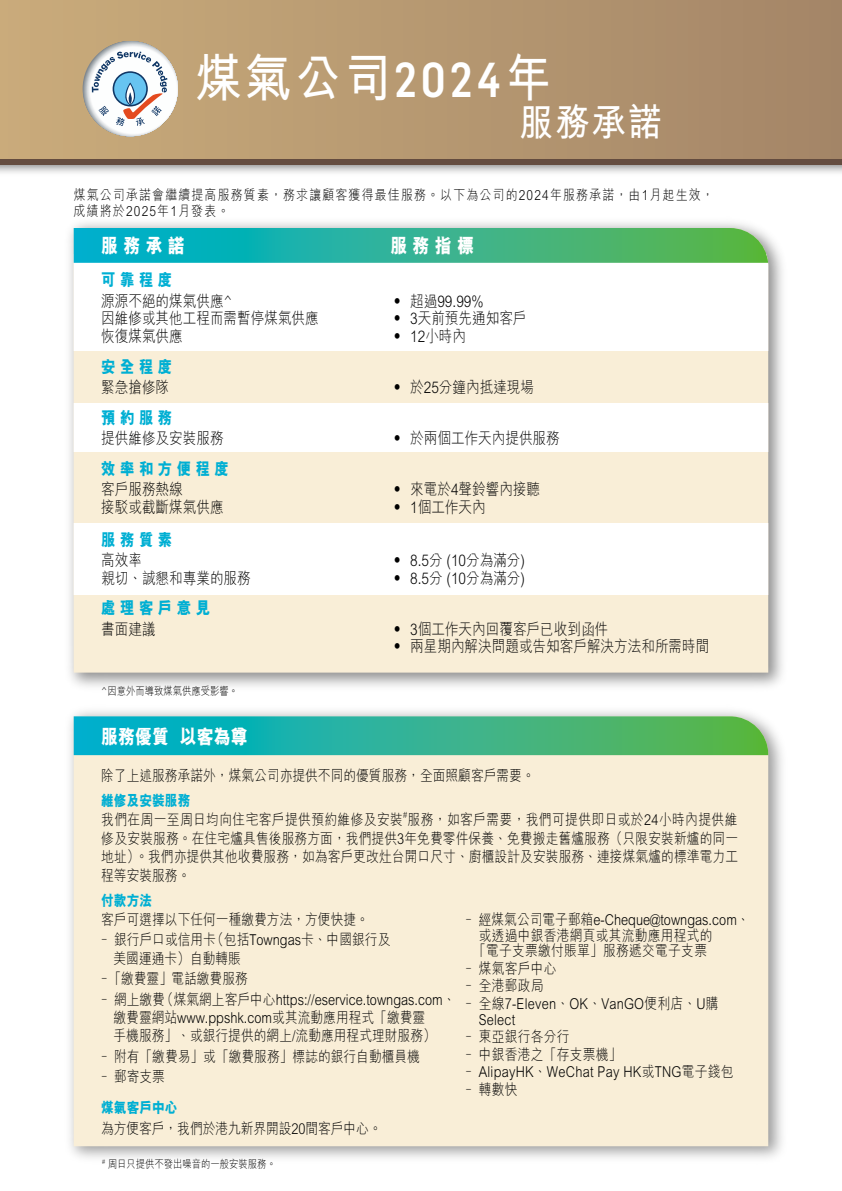
<style>
.page{position:relative;width:842px;height:1191px;background:#fff}
.page>*{position:absolute;margin:0;border:0;box-sizing:border-box;transform-origin:0 0}
.t1{font:700 52px "M Hei HK";color:#fff;scale:.9 1}
.t2{font:700 38px "M Hei HK";color:#fff;scale:.9 1}
.t3{font:800 20px "M Hei HK";color:#fff;scale:.85 1}
.t4{font:800 17px "M Hei HK";color:#00afd3;scale:.85 1}
.t5{font:300 16px/17.6px "M Hei HK";color:#000;scale:.85 1}
.t6{font:300 15px/20.4px "M Hei HK";color:#000;scale:.85 1}
.t7{font:300 15px/17.6px "M Hei HK";letter-spacing:.02em;color:#000;scale:.85 1}
.t8{font:300 15px "M Hei HK";letter-spacing:.03em;color:#000;scale:.85 1}
.t9{font:800 15px "M Hei HK";color:#00afd3;scale:.85 1}
.t10{font:300 14px/16px "M Hei HK";letter-spacing:.1em;color:#000;scale:.85 1}
.t11{font:300 11px "M Hei HK";color:#000;scale:.85 1}
.t12{font:300 8.8px "M Hei HK";color:#000;scale:.85 1}
.s1{font-family:"Flama";font-weight:500;font-size:48px}
</style>
<div class="page">
<img style="left:0;top:164px;width:842px;height:9px">
<div style="left:0;top:7px;width:842px;height:157px;background:#644c3f"></div>
<div style="left:0;top:0;width:842px;height:159px;background:linear-gradient(to right,#caac7b,#a48668)"></div>
<svg style="left:83px;top:41px;width:95px;height:95px;background:#ccccc9"></svg>
<img style="left:70px;top:711px;width:712px;height:447px">
<div style="left:74px;top:755px;width:694px;height:391px;background:#f9eed7"></div>
<svg style="left:74px;top:716px;width:694px;height:39px;background:#31b392"></svg>
<img style="left:69px;top:222px;width:714px;height:465px">
<div style="left:74px;top:351px;width:694px;height:321px;background:#f9eed7"></div>
<div style="left:74px;top:254px;width:694px;height:97px;background:#fff"></div>
<div style="left:74px;top:403px;width:694px;height:48px;background:#fff"></div>
<div style="left:74px;top:523px;width:694px;height:72px;background:#fff"></div>
<svg style="left:74px;top:228px;width:694px;height:35px;background:#30b392"></svg>
<h1 class="t1" style="left:195px;top:40px;width:398px">煤氣公司<span class="s1">2024</span>年</h1>
<h2 class="t2" style="left:519px;top:94px;width:160px">服務承諾</h2>
<p class="t10" style="left:74px;top:187px;width:754px">煤氣公司承諾會繼續提高服務質素，務求讓顧客獲得最佳服務。以下為公司的2024年服務承諾，由1月起生效，成績將於2025年1月發表。</p>
<h3 class="t3" style="left:101px;top:233px;width:100px">服 務 承 諾</h3>
<h3 class="t3" style="left:390px;top:233px;width:100px">服 務 指 標</h3>
<p class="t4" style="left:101px;top:268px;width:85px">可 靠 程 度</p>
<p class="t5" style="left:101px;top:291px;width:156px">源源不絕的煤氣供應^</p>
<p class="t5" style="left:390px;top:291px;width:111px">‧ 超過99.99%</p>
<p class="t5" style="left:101px;top:309px;width:258px">因維修或其他工程而需暫停煤氣供應</p>
<p class="t5" style="left:390px;top:309px;width:162px">‧ 3天前預先通知客戶</p>
<p class="t5" style="left:101px;top:326px;width:98px">恢復煤氣供應</p>
<p class="t5" style="left:390px;top:326px;width:91px">‧ 12小時內</p>
<p class="t4" style="left:101px;top:355px;width:85px">安 全 程 度</p>
<p class="t5" style="left:101px;top:378px;width:82px">緊急搶修隊</p>
<p class="t5" style="left:390px;top:378px;width:171px">‧ 於25分鐘內抵達現場</p>
<p class="t4" style="left:101px;top:406px;width:85px">預 約 服 務</p>
<p class="t5" style="left:101px;top:429px;width:146px">提供維修及安裝服務</p>
<p class="t5" style="left:390px;top:429px;width:201px">‧ 於兩個工作天內提供服務</p>
<p class="t4" style="left:101px;top:457px;width:152px">效 率 和 方 便 程 度</p>
<p class="t5" style="left:101px;top:480px;width:98px">客戶服務熱線</p>
<p class="t5" style="left:390px;top:480px;width:178px">‧ 來電於4聲鈴響內接聽</p>
<p class="t5" style="left:101px;top:497px;width:146px">接駁或截斷煤氣供應</p>
<p class="t5" style="left:390px;top:497px;width:114px">‧ 1個工作天內</p>
<p class="t4" style="left:101px;top:528px;width:85px">服 務 質 素</p>
<p class="t5" style="left:101px;top:551px;width:50px">高效率</p>
<p class="t5" style="left:390px;top:551px;width:160px">‧ 8.5分 (10分為滿分)</p>
<p class="t5" style="left:101px;top:568px;width:178px">親切、誠懇和專業的服務</p>
<p class="t5" style="left:390px;top:568px;width:160px">‧ 8.5分 (10分為滿分)</p>
<p class="t4" style="left:101px;top:596px;width:130px">處 理 客 戶 意 見</p>
<p class="t5" style="left:101px;top:619px;width:66px">書面建議</p>
<p class="t5" style="left:390px;top:619px;width:377px">‧ 3個工作天內回覆客戶已收到函件<br>‧ 兩星期內解決問題或告知客戶解決方法和所需時間</p>
<p class="t11" style="left:101px;top:683px;width:163px">^因意外而導致煤氣供應受影響。</p>
<h3 class="t3" style="left:101px;top:723px;width:174px">服務優質 以客為尊</h3>
<p class="t6" style="left:101px;top:764px;width:512px">除了上述服務承諾外，煤氣公司亦提供不同的優質服務，全面照顧客戶需要。</p>
<p class="t9" style="left:101px;top:790px;width:107px">維修及安裝服務</p>
<p class="t8" style="left:101px;top:809px;width:750px">我們在周一至周日均向住宅客戶提供預約維修及安裝服務，如客戶需要，我們可提供即日或於24小時內提供維</p>
<p class="t12" style="left:403px;top:809px;width:6px">#</p>
<p class="t6" style="left:101px;top:828px;width:751px;line-height:18.4px;text-align:justify">修及安裝服務。在住宅爐具售後服務方面，我們提供3年免費零件保養、免費搬走舊爐服務（只限安裝新爐的同一地址）。我們亦提供其他收費服務，如為客戶更改灶台開口尺寸、廚櫃設計及安裝服務、連接煤氣爐的標準電力工程等安裝服務。</p>
<p class="t9" style="left:101px;top:890px;width:62px">付款方法</p>
<p class="t6" style="left:101px;top:908px;width:342px">客戶可選擇以下任何一種繳費方法，方便快捷。<br>﹣銀行戶口或信用卡（包括Towngas卡、中國銀行及</p>
<p class="t6" style="left:101px;top:947px;width:418px;text-indent:12px">美國運通卡）自動轉賬<br>﹣「繳費靈」電話繳費服務<br>﹣網上繳費（煤氣網上客戶中心https://eservice.towngas.com、</p>
<p class="t6" style="left:114px;top:1007px;width:381px;line-height:18.4px">繳費靈網站www.ppshk.com或其流動應用程式「繳費靈手機服務」、或銀行提供的網上/流動應用程式理財服務）</p>
<p class="t6" style="left:101px;top:1045px;width:377px">﹣附有「繳費易」或「繳費服務」標誌的銀行自動櫃員機﹣郵寄支票</p>
<p class="t9" style="left:101px;top:1097px;width:92px">煤氣客戶中心</p>
<p class="t6" style="left:101px;top:1117px;width:332px">為方便客戶，我們於港九新界開設20間客戶中心。</p>
<p class="t6" style="left:466px;top:908px;width:336px">﹣ 經煤氣公司電子郵箱e-Cheque@towngas.com、</p>
<p class="t7" style="left:479px;top:925px;width:277px">或透過中銀香港網頁或其流動應用程式的</p>
<p class="t7" style="left:473px;top:941px;width:277px">「電子支票繳付賬單」服務遞交電子支票</p>
<p class="t7" style="left:466px;top:959px;width:299px">﹣ 煤氣客戶中心<br>﹣ 全港郵政局<br>﹣ 全線7-Eleven、OK、VanGO便利店、U購</p>
<p class="t7" style="left:466px;top:1009px;width:317px;text-indent:13px">Select<br>﹣ 東亞銀行各分行<br>﹣ 中銀香港之「存支票機」<br>﹣ AlipayHK、WeChat Pay HK或TNG電子錢包﹣ 轉數快</p>
<p class="t11" style="left:102px;top:1156px;width:206px"><sup>#</sup> 周日只提供不發出噪音的一般安裝服務。</p>
</div>
